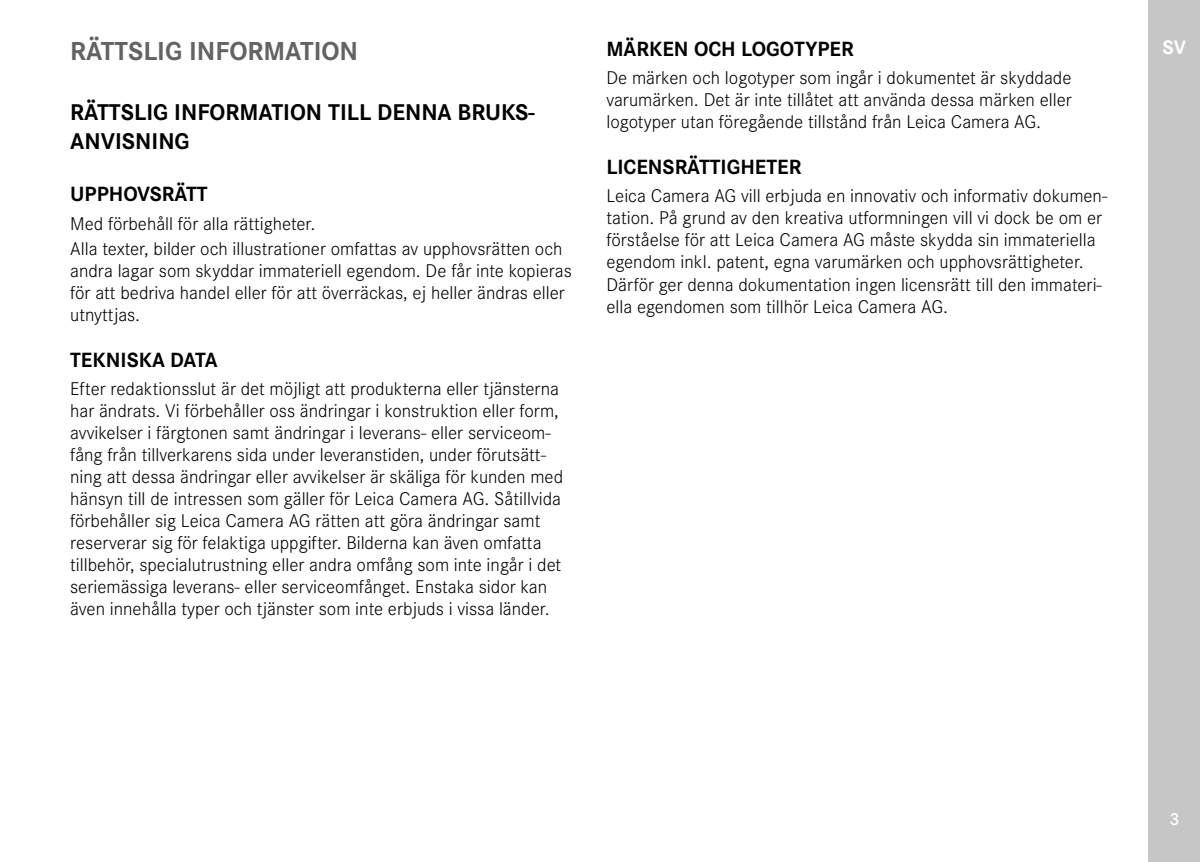
<style>
.page{position:relative;width:1200px;height:862px;background:#fff}
.page>*{position:absolute;margin:0;border:0;box-sizing:border-box;transform-origin:0 0}
.t1{font:700 27px "Corporate S";color:#646363}
.t2{font:700 23.62px/28.3px "Corporate S";color:#000}
.t3{font:700 21.38px "Corporate S";color:#000}
.t4{font:700 20.25px "Corporate S";color:#fff}
.t5{font:300 19.12px/22.1px "Corporate S";color:#000}
.t6{font:600 18px "Corporate S";color:#fff}
</style>
<div class="page">
<div style="left:1148px;top:0;width:51px;height:861px;background:#c6c6c6"></div>
<h1 class="t1" style="left:70px;top:30px;width:289px">RÄTTSLIG INFORMATION</h1>
<p class="t4" style="left:1162px;top:32px;width:25px">SV</p>
<p class="t2" style="left:70px;top:96px;width:466px">RÄTTSLIG INFORMATION TILL DENNA BRUKS-<br>ANVISNING</p>
<p class="t3" style="left:70px;top:177px;width:139px">UPPHOVSRÄTT</p>
<p class="t5" style="left:70px;top:209px;width:493px;line-height:25.2px">Med förbehåll för alla rättigheter.<br>Alla texter, bilder och illustrationer omfattas av upphovsrätten och</p>
<p class="t5" style="left:70px;top:258px;width:503px">andra lagar som skyddar immateriell egendom. De får inte kopieras för att bedriva handel eller för att överräckas, ej heller ändras eller utnyttjas.</p>
<p class="t3" style="left:70px;top:342px;width:149px">TEKNISKA DATA</p>
<p class="t5" style="left:70px;top:376px;width:494px">Efter redaktionsslut är det möjligt att produkterna eller tjänsterna har ändrats. Vi förbehåller oss ändringar i konstruktion eller form, avvikelser i färgtonen samt ändringar i leverans- eller serviceom&shy;fång från tillverkarens sida under leveranstiden, under förutsätt&shy;ning att dessa ändringar eller avvikelser är skäliga för kunden med hänsyn till de intressen som gäller för Leica Camera AG. Såtillvida förbehåller sig Leica Camera AG rätten att göra ändringar samt reserverar sig för felaktiga uppgifter. Bilderna kan även omfatta tillbehör, specialutrustning eller andra omfång som inte ingår i det seriemässiga leverans- eller serviceomfånget. Enstaka sidor kan även innehålla typer och tjänster som inte erbjuds i vissa länder.</p>
<p class="t3" style="left:606px;top:32px;width:249px">MÄRKEN OCH LOGOTYPER</p>
<p class="t5" style="left:606px;top:65px;width:467px;text-align:justify">De märken och logotyper som ingår i dokumentet är skyddade varumärken. Det är inte tillåtet att använda dessa märken eller logotyper utan föregående tillstånd från Leica Camera AG.</p>
<p class="t3" style="left:606px;top:150px;width:196px">LICENSRÄTTIGHETER</p>
<p class="t5" style="left:606px;top:184px;width:502px">Leica Camera AG vill erbjuda en innovativ och informativ dokumen&shy;tation. På grund av den kreativa utformningen vill vi dock be om er förståelse för att Leica Camera AG måste skydda sin immateriella egendom inkl. patent, egna varumärken och upphovsrättigheter.<br>Därför ger denna dokumentation ingen licensrätt till den immateri&shy;ella egendomen som tillhör Leica Camera AG.</p>
<p class="t6" style="left:1168px;top:805px;width:11px">3</p>
</div>
